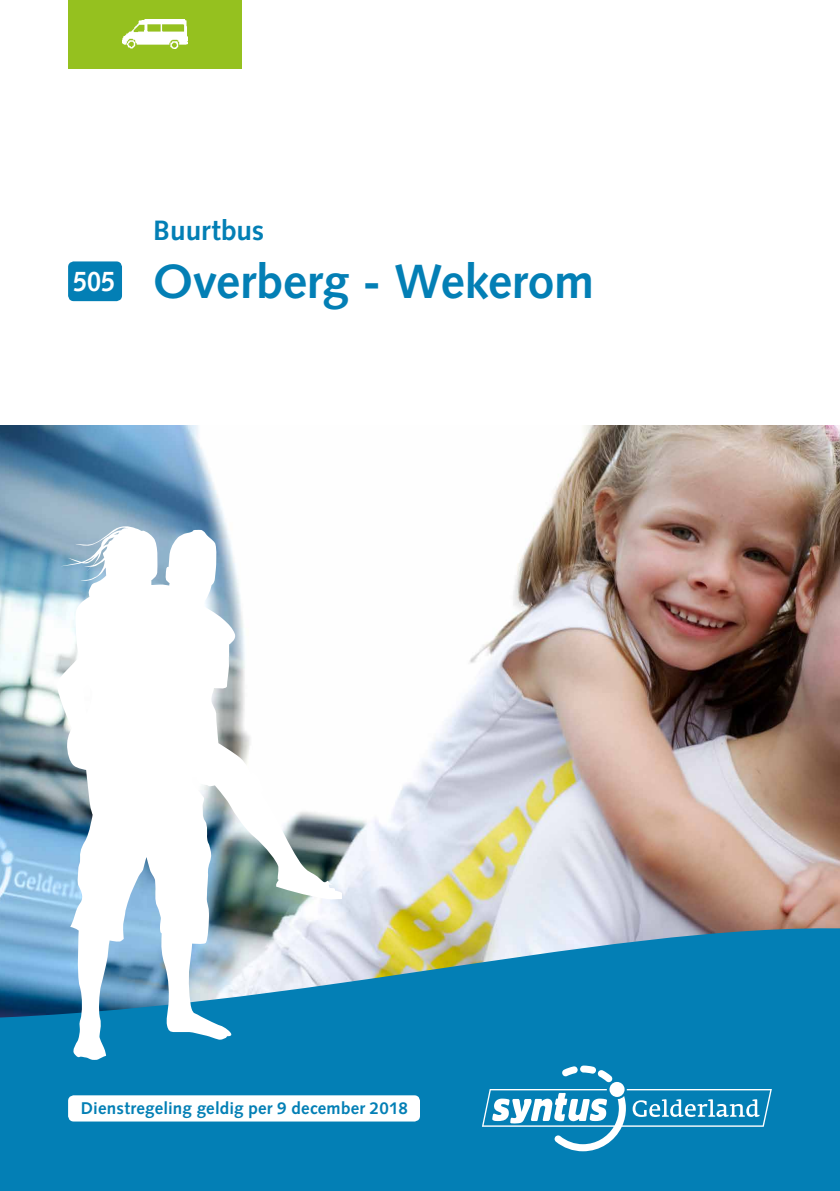
<style>
.page{position:relative;width:840px;height:1191px;background:#fff}
.page>*{position:absolute;margin:0;border:0;box-sizing:border-box;transform-origin:0 0}
.t1{font:700 48px "Syntax";letter-spacing:-.005em;color:#037fb5}
.t2{font:700 28px "Syntax";letter-spacing:-.005em;color:#037fb5}
.t3{font:700 28px "Syntax";color:#fff;scale:.9 1}
.t4{font:700 17px "Syntax";letter-spacing:.01em;color:#037fb5}
</style>
<div class="page">
<div style="left:68px;top:0;width:174px;height:68px;background:#95c11f"></div>
<img style="left:123px;top:19px;width:64px;height:30px">
<img style="left:0;top:425px;width:839px;height:495px">
<svg style="left:0;top:920px;width:839px;height:271px;background:#1986b3"></svg>
<div style="left:68px;top:261px;width:54px;height:40px;background:#037fb5;border-radius:6px"></div>
<svg style="left:481px;top:1065px;width:290px;height:86px;background:#3096c2"></svg>
<div style="left:68px;top:1095px;width:352px;height:26px;background:#fff;border-radius:6px"></div>
<svg style="left:57px;top:524px;width:285px;height:536px"></svg>
<h2 class="t3" style="left:73px;top:265px;width:48px">505</h2>
<h2 class="t2" style="left:153px;top:214px;width:113px">Buurtbus</h2>
<h1 class="t1" style="left:153px;top:254px;width:442px">Overberg - Wekerom</h1>
<p class="t4" style="left:81px;top:1098px;width:328px">Dienstregeling geldig per 9 december 2018</p>
</div>
